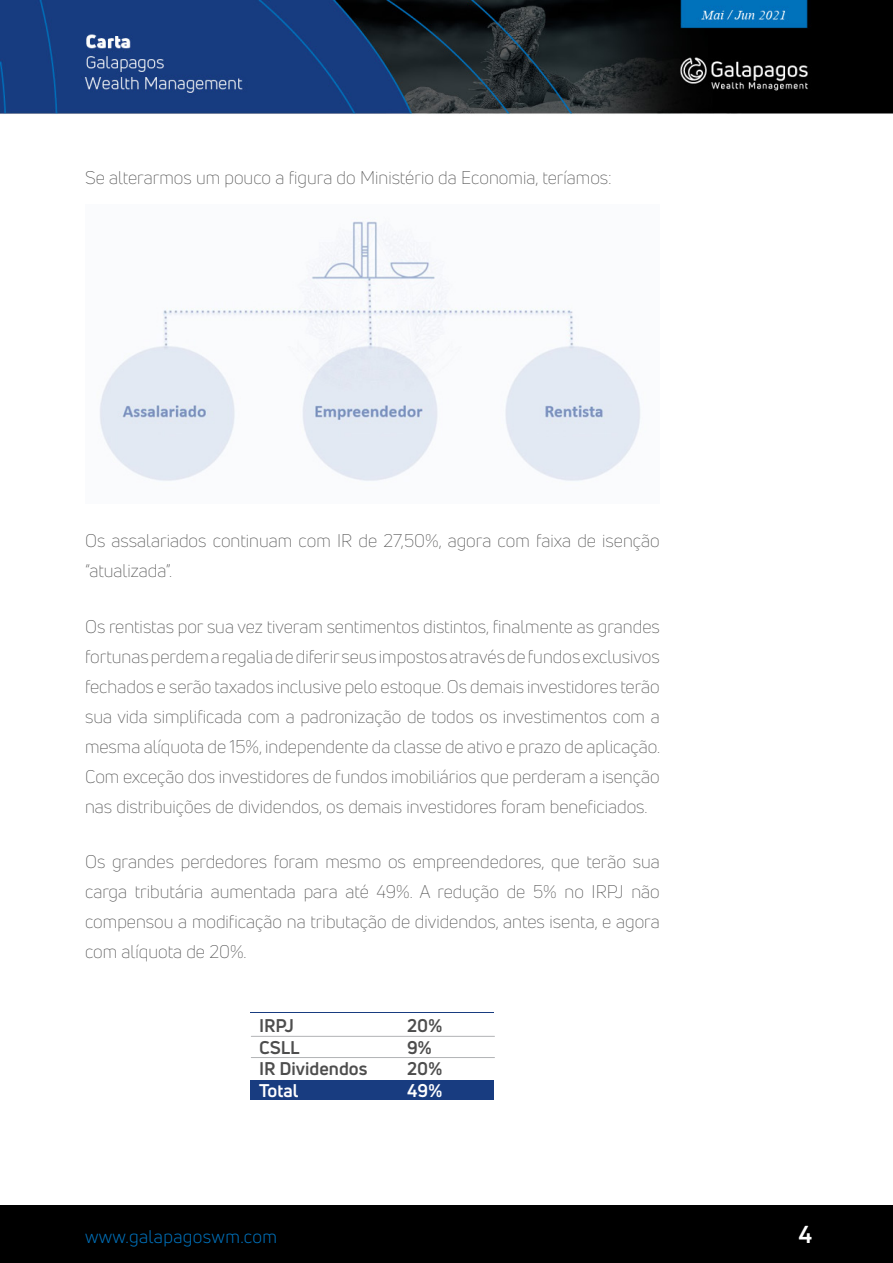
<style>
.page{position:relative;width:893px;height:1263px;background:#fff}
.page>*{position:absolute;margin:0;border:0;box-sizing:border-box;transform-origin:0 0}
.t1{font:700 24px "Uni Neue";color:#fff}
.Texto{font:300 18px/30px "Uni Neue";color:#4d4d4d;text-align:justify}
.t2{font:700 18px "Uni Neue";color:#4d4d4d}
.t3{font:18px "Uni Neue";letter-spacing:.02em;color:#0071bb}
.t4{font:700 18px "Uni Neue";color:#fff}
</style>
<div class="page">
<img style="left:0;top:0;width:893px;height:1100px">
<div style="left:0;top:1205px;width:893px;height:58px;background:#000"></div>
<img style="left:85px;top:205px;width:575px;height:298px">
<div style="left:251px;top:1080px;width:243px;height:20px;background:#183c80"></div>
<hr style="left:251px;top:1012px;width:243px;height:1px;background:#183c80">
<hr style="left:251px;top:1036px;width:243px;height:1px;background:#b1b3b5">
<hr style="left:251px;top:1057px;width:243px;height:1px;background:#b1b3b5">
<p class="Texto" style="left:85px;top:162px;width:528px">Se alterarmos um pouco a figura do Ministério da Economia, teríamos:</p>
<p class="Texto" style="left:85px;top:525px;width:576px">Os assalariados continuam com IR de 27,50%, agora com faixa de isenção “atualizada”.</p>
<p class="Texto" style="left:85px;top:611px;width:577px">Os rentistas por sua vez tiveram sentimentos distintos, finalmente as grandes fortunas perdem a regalia de diferir seus impostos através de fundos exclusivos fechados e serão taxados inclusive pelo estoque. Os demais investidores terão sua vida simplificada com a padronização de todos os investimentos com a mesma alíquota de 15%, independente da classe de ativo e prazo de aplicação.<br>Com exceção dos investidores de fundos imobiliários que perderam a isenção nas distribuições de dividendos, os demais investidores foram beneficiados.</p>
<p class="Texto" style="left:85px;top:846px;width:576px">Os grandes perdedores foram mesmo os empreendedores, que terão sua carga tributária aumentada para até 49%. A redução de 5% no IRPJ não compensou a modificação na tributação de dividendos, antes isenta, e agora com alíquota de 20%.</p>
<p class="t2" style="left:259px;top:1014px;width:37px">IRPJ</p>
<p class="t2" style="left:259px;top:1036px;width:42px">CSLL</p>
<p class="t2" style="left:259px;top:1057px;width:110px">IR Dividendos</p>
<p class="t4" style="left:259px;top:1079px;width:41px">Total</p>
<p class="t2" style="left:407px;top:1014px;width:37px">20%</p>
<p class="t2" style="left:407px;top:1036px;width:26px">9%</p>
<p class="t2" style="left:407px;top:1057px;width:37px">20%</p>
<p class="t4" style="left:407px;top:1079px;width:36px">49%</p>
<p class="t3" style="left:85px;top:1226px;width:194px">www.galapagoswm.com</p>
<h1 class="t1" style="left:798px;top:1219px;width:15px">4</h1>
</div>
